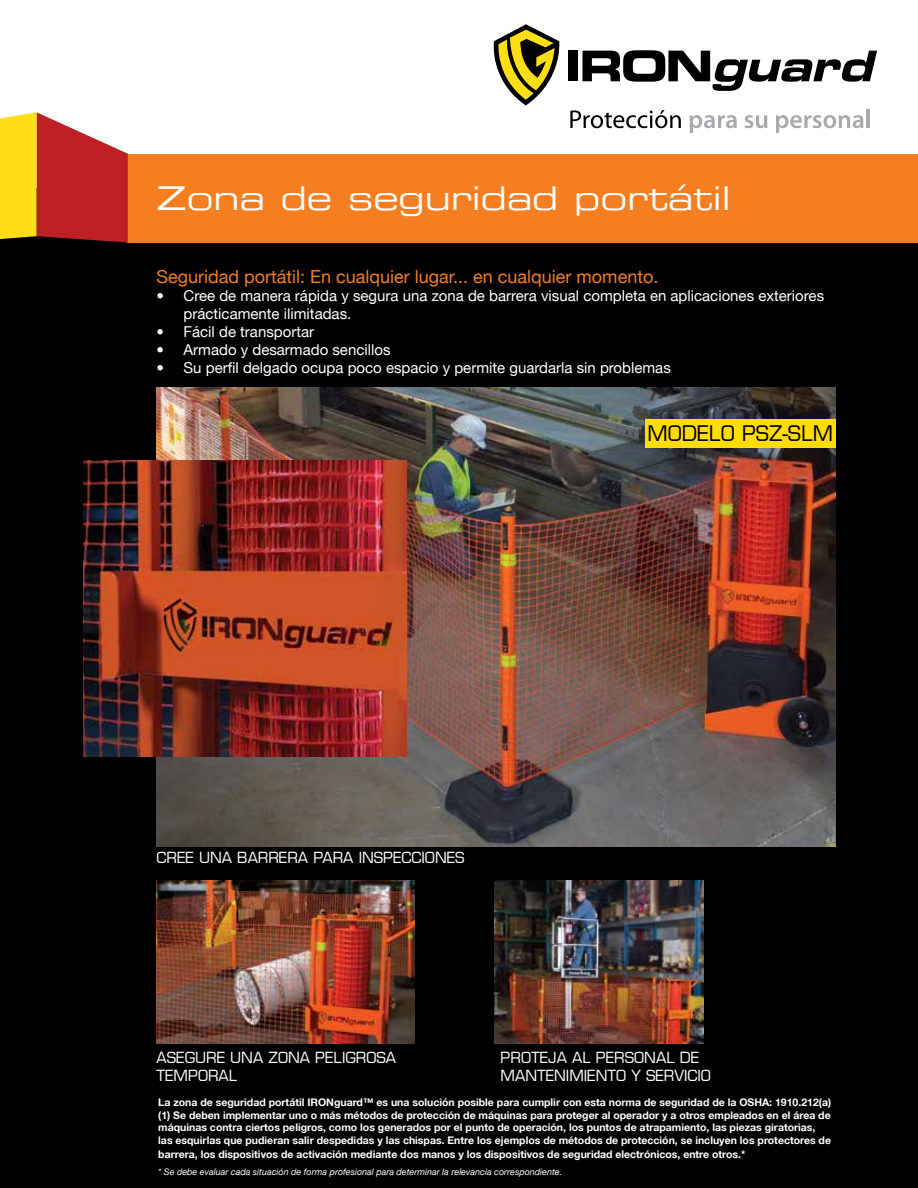
<style>
.page{position:relative;width:918px;height:1188px;background:#000}
.page>*{position:absolute;margin:0;border:0;box-sizing:border-box;transform-origin:0 0}
.t1{font:33px "Eurostile LT Extended Two";color:#fff}
.t2{font:21px "Eurostile LT";color:#000}
.t3{font:18px "Helvetica Neue LT";color:#f57e20}
.t4{font:15px/18px "Helvetica Neue LT";color:#fff}
.t5{font:15px/18px "Eurostile LT";color:#fff}
.t6{font:700 10.5px/12.6px "Helvetica Neue LT";color:#fff}
.t7{font:italic 9px "Helvetica Neue LT";color:#fff}
</style>
<div class="page">
<div style="left:0;top:0;width:918px;height:187px;background:#fff"></div>
<div style="left:128px;top:154px;width:790px;height:88px;background:#f57e20"></div>
<svg style="left:0;top:112px;width:128px;height:130px;background:#d3703b"></svg>
<div style="left:568px;top:51px;width:10px;height:30px;background:#000"></div>
<svg style="left:582px;top:50px;width:295px;height:41px"></svg>
<svg style="left:493px;top:24px;width:67px;height:82px"></svg>
<svg style="left:570px;top:110px;width:111px;height:18px"></svg>
<svg style="left:690px;top:115px;width:47px;height:18px"></svg>
<svg style="left:745px;top:115px;width:22px;height:13px"></svg>
<svg style="left:776px;top:115px;width:87px;height:18px"></svg>
<hr style="left:867px;top:110px;width:3px;height:18px;background:#a7a9ac">
<img style="left:157px;top:880px;width:258px;height:164px">
<img style="left:494px;top:880px;width:209px;height:164px">
<img style="left:157px;top:388px;width:679px;height:459px">
<img style="left:83px;top:460px;width:323px;height:296px">
<div style="left:645px;top:419px;width:191px;height:29px;background:#fd0"></div>
<h1 class="t1" style="left:157px;top:175px;width:576px">Zona de seguridad portátil</h1>
<h3 class="t3" style="left:157px;top:266px;width:503px">Seguridad portátil: En cualquier lugar... en cualquier momento.</h3>
<h3 class="t4" style="left:184px;top:286px;width:642px;text-indent:-27px">• Cree de manera rápida y segura una zona de barrera visual completa en aplicaciones exteriores prácticamente ilimitadas.</h3>
<h3 class="t4" style="left:157px;top:322px;width:159px">• Fácil de transportar</h3>
<h3 class="t4" style="left:157px;top:340px;width:235px">• Armado y desarmado sencillos</h3>
<h3 class="t4" style="left:157px;top:358px;width:516px">• Su perfil delgado ocupa poco espacio y permite guardarla sin problemas</h3>
<h3 class="t5" style="left:157px;top:848px;width:310px">CREE UNA BARRERA PARA INSPECCIONES</h3>
<h2 class="t2" style="left:647px;top:420px;width:187px">MODELO PSZ-SLM</h2>
<h3 class="t5" style="left:157px;top:1048px;width:241px">ASEGURE UNA ZONA PELIGROSA<br>TEMPORAL</h3>
<h3 class="t5" style="left:501px;top:1048px;width:212px">PROTEJA AL PERSONAL DE<br>MANTENIMIENTO Y SERVICIO</h3>
<p class="t6" style="left:158px;top:1096px;width:674px">La zona de seguridad portátil IRONguard™ es una solución posible para cumplir con esta norma de seguridad de la OSHA: 1910.212(a) (1) Se deben implementar uno o más métodos de protección de máquinas para proteger al operador y a otros empleados en el área de máquinas contra ciertos peligros, como los generados por el punto de operación, los puntos de atrapamiento, las piezas giratorias, las esquirlas que pudieran salir despedidas y las chispas. Entre los ejemplos de métodos de protección, se incluyen los protectores de</p>
<p class="t6" style="left:158px;top:1148px;width:589px">barrera, los dispositivos de activación mediante dos manos y los dispositivos de seguridad electrónicos, entre otros.*</p>
<p class="t7" style="left:158px;top:1166px;width:405px">* Se debe evaluar cada situación de forma profesional para determinar la relevancia correspondiente.</p>
</div>
